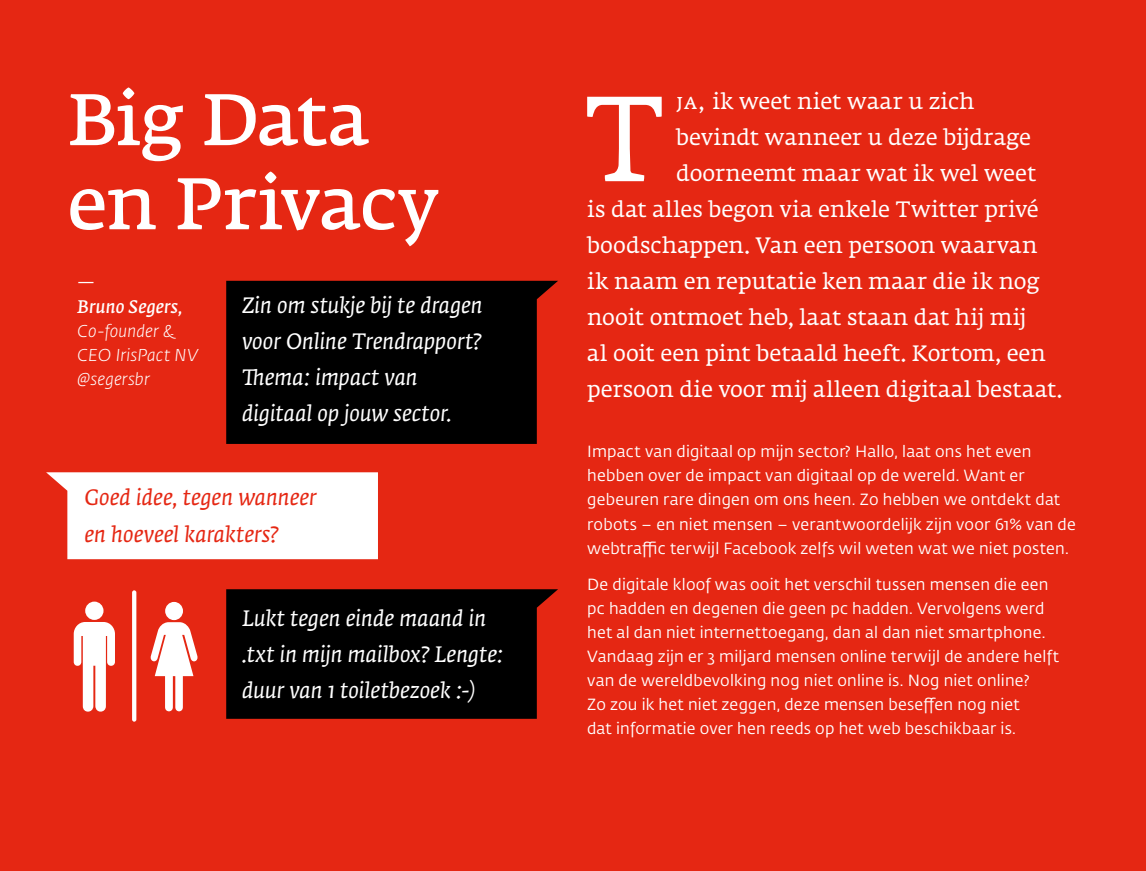
<style>
.page{position:relative;width:1146px;height:871px;background:#fff}
.page>*{position:absolute;margin:0;border:0;box-sizing:border-box;transform-origin:0 0}
.t1{font:119.4px "Fedra Serif A Std";color:#fff}
.t2{font:72px/84px "Fedra Serif A Std Demi";letter-spacing:-.01em;color:#fff}
.t3{font:22px "Fedra Serif A Std";letter-spacing:.005em;color:#fff}
.t4{font:italic 22px/36px "Fedra Serif A Std";color:#fff}
.t5{font:italic 22px/36px "Fedra Serif A Std";color:#e52713}
.t6{font:italic 18px/24px "Fedra Serif A Std Demi";letter-spacing:.01em;color:#fff}
.t7{font:italic 300 17px/24px "Fedra Sans Std";letter-spacing:.01em;color:#fff}
.t8{font:16px/24px "Fedra Sans Std";letter-spacing:.015em;color:#fff}
</style>
<div class="page">
<div style="left:0;top:0;width:1145px;height:870px;background:#e52713"></div>
<svg style="left:226px;top:281px;width:332px;height:163px;background:#0e0201"></svg>
<svg style="left:46px;top:472px;width:332px;height:87px;background:#fdf1f0"></svg>
<svg style="left:226px;top:589px;width:332px;height:129px;background:#0d0201"></svg>
<svg style="left:150px;top:622px;width:48px;height:90px"></svg>
<div style="left:165px;top:601px;width:18px;height:19px;background:#fff;border-radius:50%"></div>
<div style="left:85px;top:601px;width:18px;height:18px;background:#fff;border-radius:50%"></div>
<svg style="left:74px;top:622px;width:41px;height:90px"></svg>
<svg style="left:132px;top:590px;width:4px;height:131px"></svg>
<h2 class="t2" style="left:67px;top:83px;width:372px">Big Data en Privacy</h2>
<p class="t6" style="left:77px;top:271px;width:107px">—<br>Bruno Segers,</p>
<p class="t7" style="left:77px;top:319px;width:122px">Co-founder &amp;<br>CEO IrisPact NV @segersbr</p>
<h3 class="t4" style="left:242px;top:287px;width:242px">Zin om stukje bij te dragen voor Online Trendrapport?<br>Thema: impact van digitaal op jouw sector.</h3>
<h3 class="t5" style="left:84px;top:479px;width:234px">Goed idee, tegen wanneer en hoeveel karakters?</h3>
<h3 class="t4" style="left:242px;top:599px;width:262px">Lukt tegen einde maand in .txt in mijn mailbox? Lengte: duur van 1 toiletbezoek :-)</h3>
<h1 class="t1" style="left:584px;top:63px;width:81px">T</h1>
<h3 class="t3" style="left:676px;top:87px;width:300px">ja, ik weet niet waar u zich</h3>
<h3 class="t3" style="left:676px;top:123px;width:356px">bevindt wanneer u deze bijdrage</h3>
<h3 class="t3" style="left:676px;top:159px;width:362px">doorneemt maar wat ik wel weet</h3>
<h3 class="t3" style="left:587px;top:195px;width:453px">is dat alles begon via enkele Twitter privé</h3>
<h3 class="t3" style="left:587px;top:231px;width:451px">boodschappen. Van een persoon waarvan</h3>
<h3 class="t3" style="left:587px;top:267px;width:454px">ik naam en reputatie ken maar die ik nog</h3>
<h3 class="t3" style="left:587px;top:303px;width:441px">nooit ontmoet heb, laat staan dat hij mij</h3>
<h3 class="t3" style="left:587px;top:339px;width:460px">al ooit een pint betaald heeft. Kortom, een</h3>
<h3 class="t3" style="left:587px;top:375px;width:476px">persoon die voor mij alleen digitaal bestaat.</h3>
<p class="t8" style="left:587px;top:440px;width:490px">Impact van digitaal op mijn sector? Hallo, laat ons het even hebben over de impact van digitaal op de wereld. Want er gebeuren rare dingen om ons heen. Zo hebben we ontdekt dat robots – en niet mensen – verantwoordelijk zijn voor 61% van de webtraffic terwijl Facebook zelfs wil weten wat we niet posten.</p>
<p class="t8" style="left:587px;top:572px;width:473px">De digitale kloof was ooit het verschil tussen mensen die een pc hadden en degenen die geen pc hadden. Vervolgens werd het al dan niet internettoegang, dan al dan niet smartphone.<br>Vandaag zijn er 3 miljard mensen online terwijl de andere helft van de wereldbevolking nog niet online is. Nog niet online?<br>Zo zou ik het niet zeggen, deze mensen beseffen nog niet<br>dat informatie over hen reeds op het web beschikbaar is.</p>
</div>
